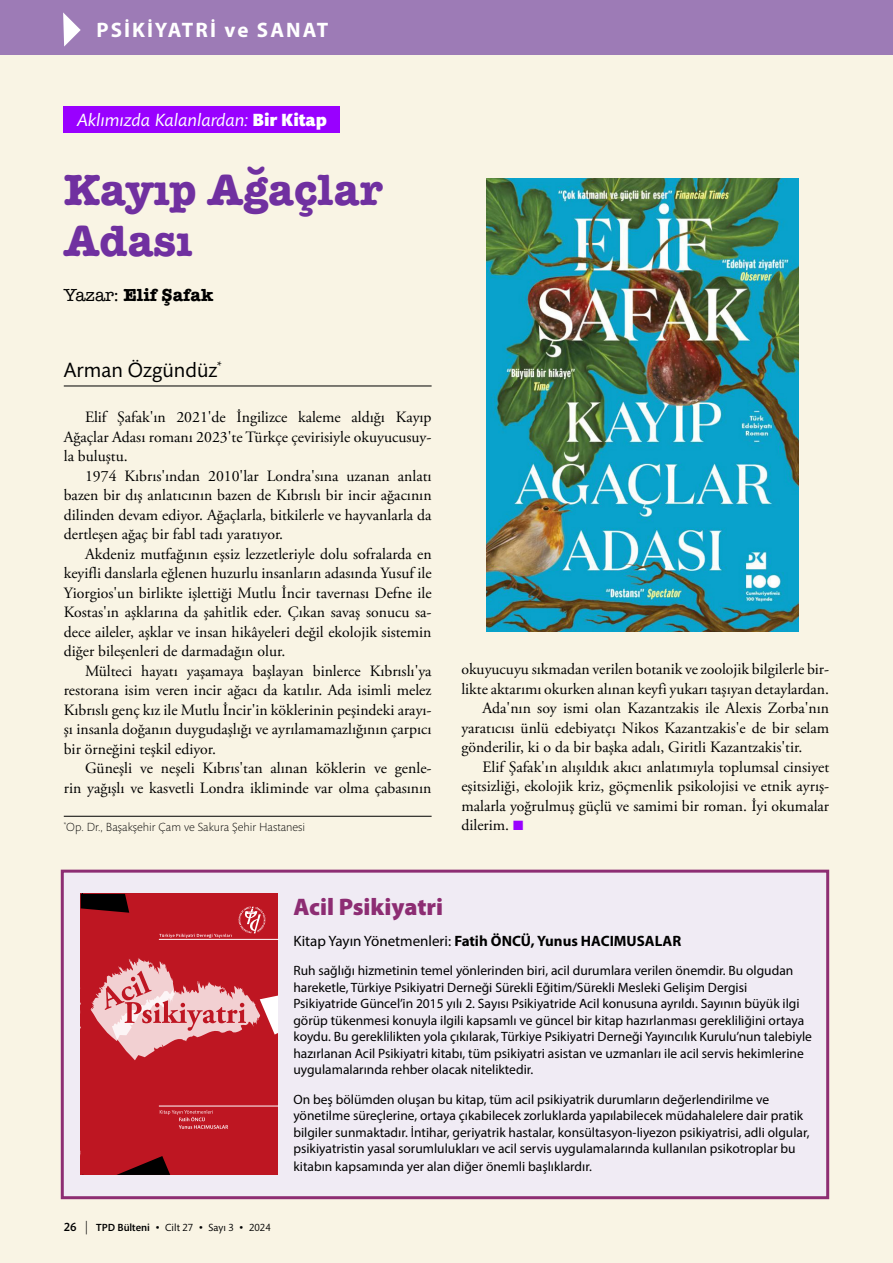
<style>
.page{position:relative;width:893px;height:1263px;background:#fff}
.page>*{position:absolute;margin:0;border:0;box-sizing:border-box;transform-origin:0 0}
.t1{font:700 45px/51px "American Typewriter";color:#7030a0}
.t2{font:900 24px "Myriad Pro";color:#8d2d73}
.t3{font:700 21px "Myriad Pro";letter-spacing:.1em;color:#fff}
.t4{font:italic 600 21px "Myriad Pro";letter-spacing:.01em;color:#fff}
.t5{font:21px "Mundo Sans Std";color:#000}
.t6{font:italic 18px "Mundo Sans Std";color:#fff}
.t7{font:700 18px "American Typewriter";color:#000}
.t8{font:15.75px/19.5px "Adobe Garamond Pro";color:#000;text-align:justify}
.t9{font:700 15px "Myriad Pro";color:#000}
.t10{font:13.5px/16.5px "Myriad Pro";color:#000}
.t11{font:300 12px "Mundo Sans Std";color:#000}
.t12{font:10.5px "Mundo Sans Std";color:#000}
.s1{font-weight:900;font-style:normal}
.s2{font-weight:400}
.s3{color:#90f}
.s4{font-weight:500;font-size:12px}
.s5{font-family:"Copperplate";font-weight:300;font-size:13.5px}
.s6{font-weight:500}
.s7{font-size:13.5px}
</style>
<div class="page">
<div style="left:0;top:0;width:893px;height:55px;background:#9d7bb6"></div>
<svg style="left:63px;top:12px;width:18px;height:35px"></svg>
<hr style="left:892px;top:0;width:1px;height:55px;background:#009fe3">
<div style="left:0;top:55px;width:893px;height:1208px;background:#f9f4e4"></div>
<div style="left:64px;top:106px;width:276px;height:26px;background:#90f"></div>
<hr style="left:64px;top:386px;width:368px;height:1px;background:#000">
<hr style="left:64px;top:816px;width:368px;height:1px;background:#000">
<img style="left:487px;top:178px;width:311px;height:453px">
<div style="left:61px;top:870px;width:768px;height:329px;background:#f0ebf4;border:3px solid #8d2d73"></div>
<div style="left:81px;top:894px;width:197px;height:281px;background:#be1622"></div>
<svg style="left:116px;top:1156px;width:54px;height:19px"></svg>
<svg style="left:239px;top:906px;width:27px;height:27px"></svg>
<svg style="left:160px;top:1110px;width:68px;height:19px"></svg>
<hr style="left:159px;top:1106px;width:119px;height:1px;background:#fff">
<svg style="left:159px;top:934px;width:73px;height:4px"></svg>
<hr style="left:159px;top:939px;width:119px;height:1px;background:#fff">
<svg style="left:90px;top:958px;width:188px;height:102px"></svg>
<svg style="left:81px;top:894px;width:48px;height:19px"></svg>
<h3 class="t3" style="left:96px;top:16px;width:234px">PSİKİYATRİ ve SANAT</h3>
<h3 class="t4" style="left:204px;top:17px;width:191px">İş Yerinde Ruh Sağlığı</h3>
<h3 class="t3" style="left:95px;top:16px;width:96px">DOSYA |</h3>
<p class="t6" style="left:77px;top:110px;width:251px">Aklımızda Kalanlardan: <span class="s1">Bir Kitap</span></p>
<h1 class="t1" style="left:64px;top:162px;width:320px">Kayıp Ağaçlar<br>Adası</h1>
<p class="t7" style="left:64px;top:280px;width:151px"><span class="s2">Yazar:</span> Elif Şafak</p>
<h3 class="t5" style="left:64px;top:359px;width:159px">Arman Özgündüz<sup>*</sup></h3>
<p class="t8" style="left:64px;top:408px;width:369px;text-indent:21px">Elif Şafak'ın 2021'de İngilizce kaleme aldığı Kayıp Ağaçlar Adası romanı 2023'te Türkçe çevirisiyle okuyucusuy&shy;la buluştu.</p>
<p class="t8" style="left:64px;top:467px;width:369px;text-indent:21px">1974 Kıbrıs'ından 2010'lar Londra'sına uzanan anlatı bazen bir dış anlatıcının bazen de Kıbrıslı bir incir ağacının dilinden devam ediyor. Ağaçlarla, bitkilerle ve hayvanlarla da dertleşen ağaç bir fabl tadı yaratıyor.</p>
<p class="t8" style="left:64px;top:545px;width:369px;text-indent:21px">Akdeniz mutfağının eşsiz lezzetleriyle dolu sofralarda en keyifli danslarla eğlenen huzurlu insanların adasında Yusuf ile Yiorgios'un birlikte işlettiği Mutlu İncir tavernası Defne ile Kostas'ın aşklarına da şahitlik eder. Çıkan savaş sonucu sa&shy;dece aileler, aşklar ve insan hikâyeleri değil ekolojik sistemin diğer bileşenleri de darmadağın olur.</p>
<p class="t8" style="left:64px;top:662px;width:369px;text-indent:21px">Mülteci hayatı yaşamaya başlayan binlerce Kıbrıslı'ya restorana isim veren incir ağacı da katılır. Ada isimli melez Kıbrıslı genç kız ile Mutlu İncir'in köklerinin peşindeki arayı&shy;şı insanla doğanın duygudaşlığı ve ayrılamamazlığının çarpıcı bir örneğini teşkil ediyor.</p>
<p class="t8" style="left:64px;top:759px;width:369px;text-align:right">Güneşli ve neşeli Kıbrıs'tan alınan köklerin ve genle&shy;rin yağışlı ve kasvetli Londra ikliminde var olma çabasının</p>
<p class="t11" style="left:64px;top:820px;width:243px"><sup>*</sup>Op. Dr., Başakşehir Çam ve Sakura Şehir Hastanesi</p>
<p class="t8" style="left:461px;top:660px;width:369px">okuyucuyu sıkmadan verilen botanik ve zoolojik bilgilerle bir-</p>
<p class="t8" style="left:461px;top:680px;width:369px">likte aktarımı okurken alınan keyfi yukarı taşıyan detaylardan.</p>
<p class="t8" style="left:483px;top:699px;width:348px">Ada'nın soy ismi olan Kazantzakis ile Alexis Zorba'nın</p>
<p class="t8" style="left:461px;top:719px;width:369px">yaratıcısı ünlü edebiyatçı Nikos Kazantzakis'e de bir selam</p>
<p class="t8" style="left:461px;top:738px;width:342px">gönderilir, ki o da bir başka adalı, Giritli Kazantzakis'tir.</p>
<p class="t8" style="left:483px;top:758px;width:348px">Elif Şafak'ın alışıldık akıcı anlatımıyla toplumsal cinsiyet</p>
<p class="t8" style="left:461px;top:777px;width:369px">eşitsizliği, ekolojik kriz, göçmenlik psikolojisi ve etnik ayrış-</p>
<p class="t8" style="left:461px;top:797px;width:369px">malarla yoğrulmuş güçlü ve samimi bir roman. İyi okumalar</p>
<p class="t8" style="left:461px;top:816px;width:64px">dilerim. <span class="s3">■</span></p>
<p class="t12" style="left:64px;top:1222px;width:208px"><span class="s4">26</span> <span class="s5">|</span> <span class="s6">TPD Bülteni</span> <span class="s7">•</span> Cilt 27 <span class="s7">•</span> Sayı 3 <span class="s7">•</span> 2024</p>
<h2 class="t2" style="left:293px;top:893px;width:151px">Acil Psikiyatri</h2>
<p class="t9" style="left:293px;top:931px;width:389px"><span class="s2">Kitap Yayın Yönetmenleri:</span> Fatih ÖNCÜ, Yunus HACIMUSALAR</p>
<p class="t10" style="left:293px;top:962px;width:520px">Ruh sağlığı hizmetinin temel yönlerinden biri, acil durumlara verilen önemdir. Bu olgudan hareketle, Türkiye Psikiyatri Derneği Sürekli Eğitim/Sürekli Mesleki Gelişim Dergisi Psikiyatride Güncel’in 2015 yılı 2. Sayısı Psikiyatride Acil konusuna ayrıldı. Sayının büyük ilgi görüp tükenmesi konuyla ilgili kapsamlı ve güncel bir kitap hazırlanması gerekliliğini ortaya koydu. Bu gereklilikten yola çıkılarak, Türkiye Psikiyatri Derneği Yayıncılık Kurulu’nun talebiyle hazırlanan Acil Psikiyatri kitabı, tüm psikiyatri asistan ve uzmanları ile acil servis hekimlerine uygulamalarında rehber olacak niteliktedir.</p>
<p class="t10" style="left:293px;top:1090px;width:518px">On beş bölümden oluşan bu kitap, tüm acil psikiyatrik durumların değerlendirilme ve yönetilme süreçlerine, ortaya çıkabilecek zorluklarda yapılabilecek müdahalelere dair pratik bilgiler sunmaktadır. İntihar, geriyatrik hastalar, konsültasyon-liyezon psikiyatrisi, adli olgular, psikiyatristin yasal sorumlulukları ve acil servis uygulamalarında kullanılan psikotroplar bu</p>
<p class="t10" style="left:293px;top:1158px;width:300px">kitabın kapsamında yer alan diğer önemli başlıklardır.</p>
</div>
